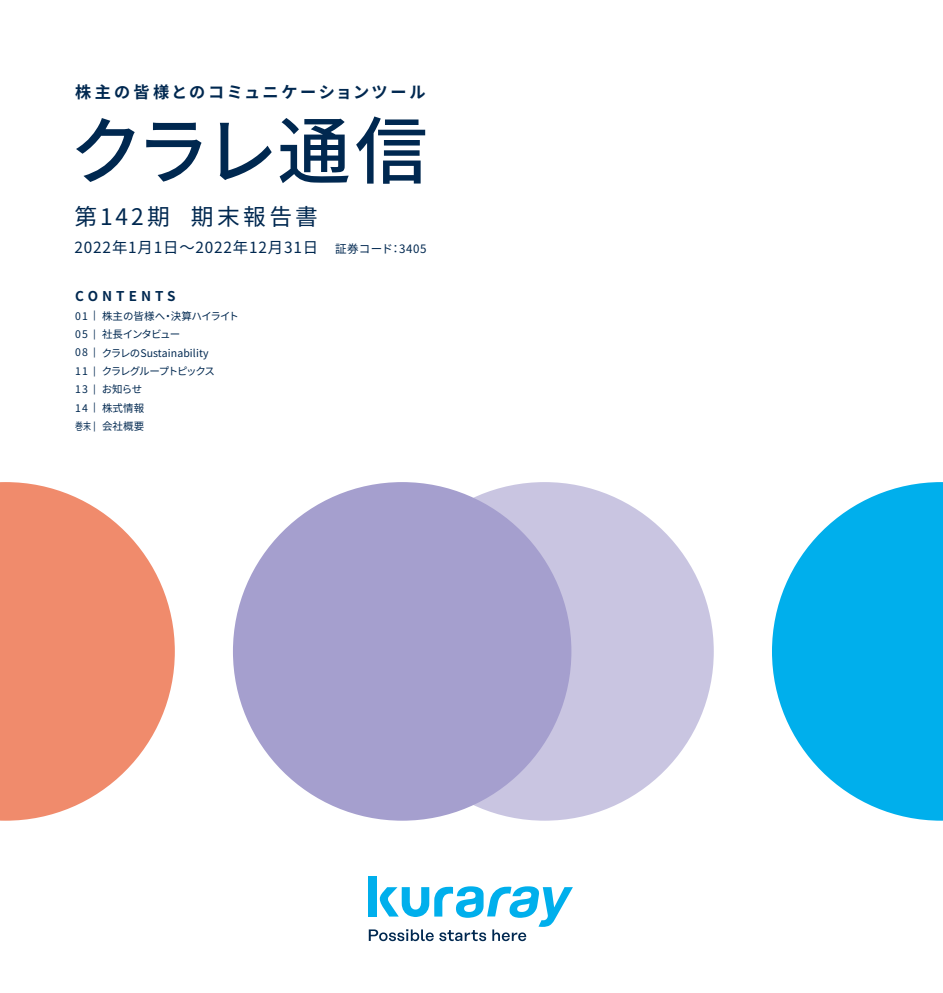
<style>
.page{position:relative;width:943px;height:993px;background:#fff}
.page>*{position:absolute;margin:0;border:0;box-sizing:border-box;transform-origin:0 0}
.t1{font:500 73.5px "Noto Sans CJ Kjp";letter-spacing:-.04em;color:#002850}
.t2{font:22.75px "Noto Sans CJ Kjp";letter-spacing:.135em;color:#002850}
.t3{font:700 16.1px "Noto Sans CJ Kjp";letter-spacing:.16em;color:#002850}
.t4{font:15.4px "Noto Sans CJ Kjp";letter-spacing:.05em;color:#002850}
.t5{font:700 13.47px "Noto Sans CJ Kjp";letter-spacing:.3em;color:#002850}
.t6{font:10.5px/18.4px "Noto Sans CJ Kjp";letter-spacing:-.01em;color:#002850;text-align:justify}
.s1{font-size:11.55px}
.s2{font-size:8.92px}
</style>
<div class="page">
<div style="left:375px;top:482px;width:338px;height:338px;background:#c9c5e1;border-radius:50%"></div>
<svg style="left:0;top:482px;width:175px;height:338px;fill:#f08b6c"></svg>
<div style="left:233px;top:482px;width:338px;height:338px;background:#a59fce;border-radius:50%"></div>
<svg style="left:772px;top:482px;width:171px;height:338px;fill:#00afec"></svg>
<div style="left:369px;top:875px;width:8px;height:41px;background:#00afec"></div>
<svg style="left:369px;top:886px;width:204px;height:54px"></svg>
<h3 class="t3" style="left:75px;top:83px;width:352px">株主の皆様とのコミュニケーションツール</h3>
<h1 class="t1" style="left:70px;top:110px;width:360px">クラレ通信</h1>
<h2 class="t2" style="left:75px;top:203px;width:245px">第142期 期末報告書</h2>
<h3 class="t4" style="left:75px;top:239px;width:353px">2022年1月1日～2022年12月31日　<span class="s1">証券コード：3405</span></h3>
<p class="t5" style="left:75px;top:288px;width:102px">CONTENTS</p>
<p class="t6" style="left:75px;top:307px;width:22px">01 <span class="s2">| </span>05 <span class="s2">| </span>08 <span class="s2">| </span>11 <span class="s2">| </span>13 <span class="s2">| </span>14 <span class="s2">|</span>巻末 <span class="s2">|</span></p>
<p class="t6" style="left:102px;top:307px;width:139px;text-align:left">株主の皆様へ・決算ハイライト社長インタビュー<br>クラレのSustainability<br>クラレグループトピックス<br>お知らせ<br>株式情報<br>会社概要</p>
</div>
